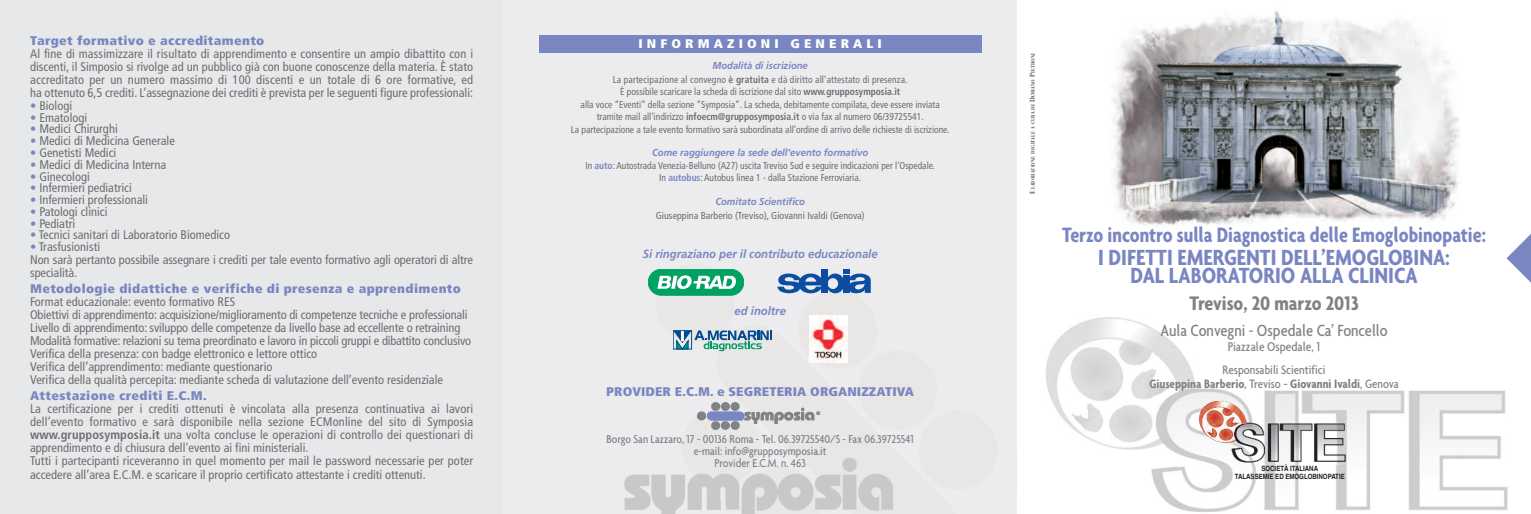
<style>
.page{position:relative;width:1531px;height:514px;background:#fff}
.page>*{position:absolute;margin:0;border:0;box-sizing:border-box;transform-origin:0 0}
.t1{font:700 condensed 23.75px/18.8px "Agenda";color:#7a86c2;text-align:center}
.t2{font:700 condensed 22.5px "Agenda";color:#7a86c2;scale:.95 1}
.t3{font:700 condensed 21.25px "Agenda";color:#808285}
.t4{font:500 condensed 17.5px "Agenda";color:#808285}
.t5{font:500 condensed 13.75px "Agenda";color:#808285}
.t6{font:500 condensed 13.12px/13.8px "Agenda";color:#808285;text-align:center}
.t7{font:condensed 12.5px/13px "Frutiger";color:#6c6d70}
.t8{font:900 condensed 12.5px "Frutiger";letter-spacing:.025em;color:#7a86c2;scale:1.1 1}
.t9{font:900 condensed 12.5px "Frutiger";letter-spacing:.3em;color:#fff;scale:1.1 1}
.t10{font:500 condensed 12.38px/11.2px "Agenda";color:#808285;text-align:center}
.t11{font:500 12.38px "Agenda";color:#808285;scale:.85 1}
.t12{font:italic 700 11.88px "Frutiger";color:#7a86c2;scale:.95 1}
.t13{font:condensed 10px/12.5px "Frutiger";color:#6c6d70;text-align:center;scale:.95 1}
.t14{font:condensed 10px "Frutiger";color:#6c6d70}
.t15{font:italic 700 10px "Frutiger";color:#7a86c2;scale:.95 1}
.t16{font:700 7.25px/7.8px "Helvetica";letter-spacing:-.005em;color:#231f20;text-align:center;scale:.85 1}
.t17{font:900 5.62px "Bauer Bodoni BT";letter-spacing:.03em;color:#6c6d70;scale:.85 1}
.t18{font:4.88px "Helvetica";color:#231f20}
.s1{color:#7a86c2}
.s2{font-weight:700}
.s3{font-size:7.5px}
.s4{font-weight:700;font-style:italic;font-stretch:normal;color:#7a86c2}
.s5{font-weight:700;color:#7a86c2}
.s6{font-stretch:normal}
</style>
<div class="page">
<div style="left:0;top:0;width:503px;height:514px;background:#e7e8e9"></div>
<div style="left:503px;top:0;width:514px;height:514px;background:#ececee"></div>
<div style="left:539px;top:35px;width:442px;height:18px;background:#7a86c2"></div>
<svg style="left:1506px;top:234px;width:25px;height:49px"></svg>
<img style="left:1112px;top:10px;width:348px;height:216px">
<img style="left:624px;top:474px;width:53px;height:40px">
<img style="left:677px;top:458px;width:216px;height:56px">
<img style="left:1046px;top:317px;width:462px;height:195px">
<img style="left:697px;top:402px;width:118px;height:28px">
<img style="left:708px;top:411px;width:36px;height:9px">
<img style="left:1232px;top:422px;width:114px;height:42px">
<svg style="left:1198px;top:400px;width:49px;height:44px"></svg>
<img style="left:1199px;top:400px;width:48px;height:43px">
<div style="left:648px;top:269px;width:96px;height:26px;background:#00a261;border-radius:13px"></div>
<div style="left:648px;top:269px;width:96px;height:26px;border:1px solid #00a261;border-radius:13px"></div>
<svg style="left:657px;top:275px;width:79px;height:14px"></svg>
<svg style="left:777px;top:269px;width:94px;height:24px"></svg>
<svg style="left:673px;top:330px;width:98px;height:21px"></svg>
<img style="left:810px;top:316px;width:37px;height:46px">
<p class="t8" style="left:30px;top:35px;width:214px">Target formativo e accreditamento</p>
<p class="t9" style="left:638px;top:38px;width:223px">INFORMAZIONI GENERALI</p>
<p class="t7" style="left:30px;top:48px;width:444px;text-align:justify">Al fine di massimizzare il risultato di apprendimento e consentire un ampio dibattito con i discenti, il Simposio si rivolge ad un pubblico già con buone conoscenze della materia. È stato accreditato per un numero massimo di 100 discenti e un totale di 6 ore formative, ed ha ottenuto 6,5 crediti. L’assegnazione dei crediti è prevista per le seguenti figure professionali:</p>
<p class="t7" style="left:30px;top:100px;width:44px"><span class="s1">•</span> Biologi</p>
<p class="t7" style="left:30px;top:112px;width:59px"><span class="s1">•</span> Ematologi</p>
<p class="t7" style="left:30px;top:124px;width:89px"><span class="s1">•</span> Medici Chirurghi</p>
<p class="t7" style="left:30px;top:135px;width:146px"><span class="s1">•</span> Medici di Medicina Generale</p>
<p class="t7" style="left:30px;top:147px;width:88px"><span class="s1">•</span> Genetisti Medici</p>
<p class="t7" style="left:30px;top:159px;width:137px"><span class="s1">•</span> Medici di Medicina Interna</p>
<p class="t7" style="left:30px;top:171px;width:61px"><span class="s1">•</span> Ginecologi</p>
<p class="t7" style="left:30px;top:182px;width:103px"><span class="s1">•</span> Infermieri pediatrici</p>
<p class="t7" style="left:30px;top:194px;width:119px"><span class="s1">•</span> Infermieri professionali</p>
<p class="t7" style="left:30px;top:206px;width:79px"><span class="s1">•</span> Patologi clinici</p>
<p class="t7" style="left:30px;top:218px;width:47px"><span class="s1">•</span> Pediatri</p>
<p class="t7" style="left:30px;top:229px;width:202px"><span class="s1">•</span> Tecnici sanitari di Laboratorio Biomedico</p>
<p class="t7" style="left:30px;top:241px;width:444px"><span class="s1">•</span> Trasfusionisti<br>Non sarà pertanto possibile assegnare i crediti per tale evento formativo agli operatori di altre specialità.</p>
<p class="t8" style="left:30px;top:284px;width:393px">Metodologie didattiche e verifiche di presenza e apprendimento</p>
<p class="t7" style="left:30px;top:296px;width:442px">Format educazionale: evento formativo RES<br>Obiettivi di apprendimento: acquisizione/miglioramento di competenze tecniche e professionali Livello di apprendimento: sviluppo delle competenze da livello base ad eccellente o retraining Modalità formative: relazioni su tema preordinato e lavoro in piccoli gruppi e dibattito conclusivo Verifica della presenza: con badge elettronico e lettore ottico<br>Verifica dell’apprendimento: mediante questionario<br>Verifica della qualità percepita: mediante scheda di valutazione dell’evento residenziale</p>
<p class="t8" style="left:30px;top:391px;width:162px">Attestazione crediti E.C.M.</p>
<p class="t7" style="left:30px;top:403px;width:444px">La certificazione per i crediti ottenuti è vincolata alla presenza continuativa ai lavori dell’evento formativo e sarà disponibile nella sezione ECMonline del sito di Symposia <span class="s2">www.grupposymposia.it</span> una volta concluse le operazioni di controllo dei questionari di apprendimento e di chiusura dell'evento ai fini ministeriali.<br>Tutti i partecipanti riceveranno in quel momento per mail le password necessarie per poter accedere all’area E.C.M. e scaricare il proprio certificato attestante i crediti ottenuti.</p>
<p class="t17" style="left:1031px;top:193px;width:167px;rotate:-90deg"><span class="s3">E</span>LABORAZIONE DIGITALE A CURA DI <span class="s3">D</span>AMIANO <span class="s3">P</span>IETRONI</p>
<p class="t13" style="left:613px;top:59px;width:312px;line-height:13.8px"><span class="s4">Modalità di iscrizione<br></span>La partecipazione al convegno <span class="s2">è gratuita</span> e dà diritto all’attestato di presenza.</p>
<p class="t13" style="left:571px;top:86px;width:400px">È possibile scaricare la scheda di iscrizione dal sito <span class="s2">www.grupposymposia.it<br></span>alla voce “Eventi” della sezione “Symposia”. La scheda, debitamente compilata, deve essere inviata tramite mail all’indirizzo <span class="s2">infoecm@grupposymposia.it</span> o via fax al numero 06/39725541.<br>La partecipazione a tale evento formativo sarà subordinata all’ordine di arrivo delle richieste di iscrizione.</p>
<p class="t13" style="left:585px;top:147px;width:369px"><span class="s4">Come raggiungere la sede dell’evento formativo<br></span>In <span class="s5">auto</span>: Autostrada Venezia-Belluno (A27) uscita Treviso Sud e seguire indicazioni per l'Ospedale.<br>In <span class="s5">autobus</span>: Autobus linea 1 - dalla Stazione Ferroviaria.</p>
<p class="t15" style="left:715px;top:198px;width:96px">Comitato Scientifico</p>
<p class="t14" style="left:656px;top:211px;width:210px">Giuseppina Barberio (Treviso), Giovanni Ivaldi (Genova)</p>
<h2 class="t2" style="left:1062px;top:221px;width:447px">Terzo incontro sulla Diagnostica delle Emoglobinopatie:</h2>
<h1 class="t1" style="left:1098px;top:247px;width:353px">I DIFETTI EMERGENTI DELL’EMOGLOBINA:<br>DAL LABORATORIO ALLA CLINICA</h1>
<p class="t12" style="left:643px;top:249px;width:249px">Si ringraziano per il contributo educazionale</p>
<p class="t12" style="left:734px;top:306px;width:56px">ed inoltre</p>
<h3 class="t3" style="left:1189px;top:290px;width:171px">Treviso, 20 marzo 2013</h3>
<h3 class="t4" style="left:1160px;top:320px;width:229px">Aula Convegni - Ospedale Ca’ Foncello</h3>
<p class="t5" style="left:1228px;top:338px;width:94px">Piazzale Ospedale, 1</p>
<p class="t6" style="left:1149px;top:362px;width:251px">Responsabili Scientifici<br><span class="s2">Giuseppina Barberio</span>, Treviso <span class="s6">-</span> <span class="s2">Giovanni Ivaldi</span>, Genova</p>
<p class="t8" style="left:606px;top:386px;width:281px">PROVIDER E.C.M. e SEGRETERIA ORGANIZZATIVA</p>
<p class="t18" style="left:816px;top:412px;width:5px">®</p>
<p class="t10" style="left:606px;top:433px;width:309px">Borgo San Lazzaro, 17 - 00136 Roma - Tel. 06.39725540/5 - Fax 06.39725541 e-mail: info@grupposymposia.it</p>
<p class="t11" style="left:714px;top:456px;width:109px">Provider E.C.M. n. 463</p>
<p class="t16" style="left:1235px;top:465px;width:131px">SOCIETÀ ITALIANA<br>TALASSEMIE ED EMOGLOBINOPATIE</p>
</div>
